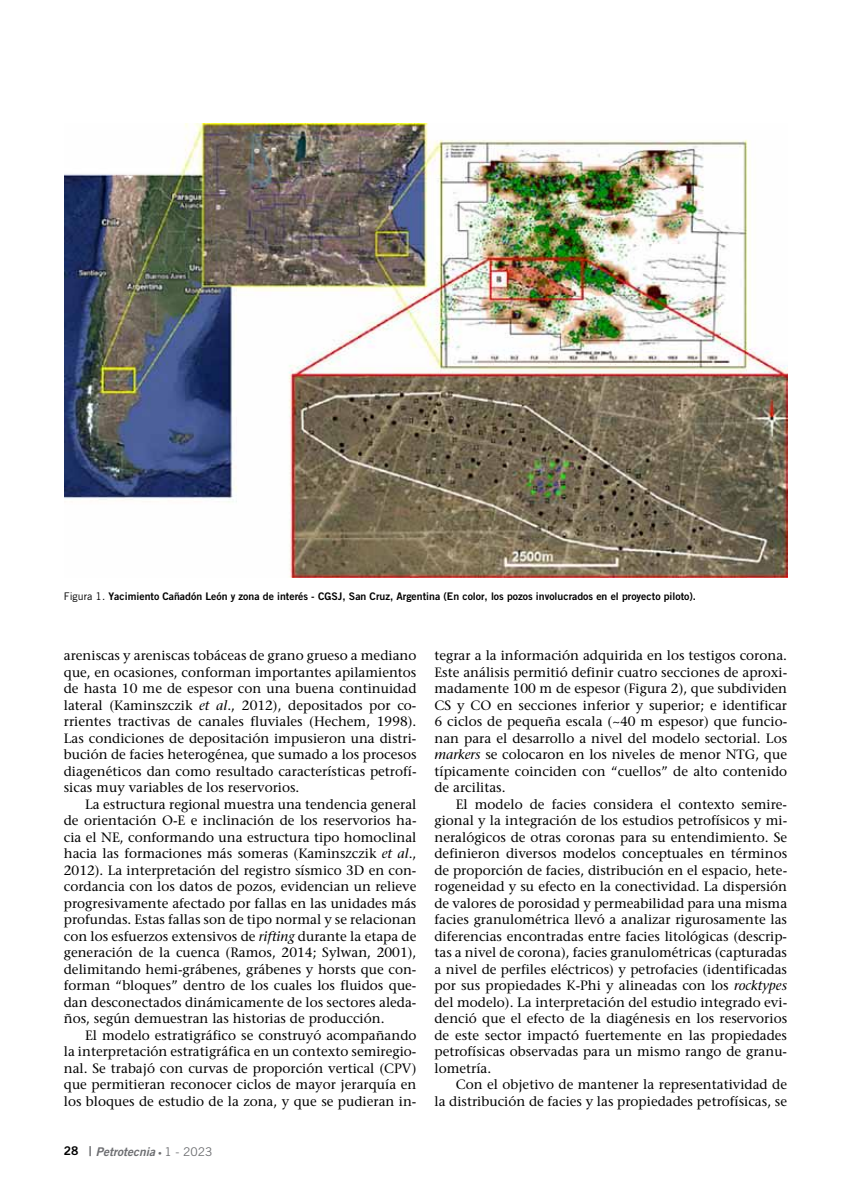
<style>
.page{position:relative;width:851px;height:1191px;background:#fff}
.page>*{position:absolute;margin:0;border:0;box-sizing:border-box;transform-origin:0 0}
.t1{font:13.5px/16.5px "Stone Serif";color:#000;text-align:justify}
.t2{font:italic 12px "Trade Gothic Bold Two";color:#6d6e71}
.t3{font:10.5px "Trade Gothic Bold Two";color:#000}
.s1{font-family:"Trade Gothic"}
.s2{font-style:italic}
.s3{font-style:normal;color:#000}
.s4{font-style:normal;font-size:13.5px}
.s5{font-style:normal;font-size:7.5px}
.s6{font-family:"Trade Gothic";font-style:normal}
</style>
<div class="page">
<img style="left:64px;top:124px;width:723px;height:454px">
<p class="t3" style="left:64px;top:589px;width:633px"><span class="s1">Figura 1.</span> Yacimiento Cañadón León y zona de interés - CGSJ, San Cruz, Argentina (En color, los pozos involucrados en el proyecto piloto).</p>
<p class="t1" style="left:64px;top:647px;width:354px">areniscas y areniscas tobáceas de grano grueso a mediano que, en ocasiones, conforman importantes apilamientos de hasta 10 me de espesor con una buena continuidad lateral (Kaminszczik <span class="s2">et al</span>., 2012), depositados por co&shy;rrientes tractivas de canales fluviales (Hechem, 1998).<br>Las condiciones de depositación impusieron una distri&shy;bución de facies heterogénea, que sumado a los procesos diagenéticos dan como resultado características petrofí&shy;sicas muy variables de los reservorios.</p>
<p class="t1" style="left:64px;top:795px;width:354px;text-indent:21px">La estructura regional muestra una tendencia general de orientación O-E e inclinación de los reservorios ha&shy;cia el NE, conformando una estructura tipo homoclinal hacia las formaciones más someras (Kaminszczik <span class="s2">et al</span>., 2012). La interpretación del registro sísmico 3D en con&shy;cordancia con los datos de pozos, evidencian un relieve progresivamente afectado por fallas en las unidades más profundas. Estas fallas son de tipo normal y se relacionan con los esfuerzos extensivos de <span class="s2">rifting</span> durante la etapa de generación de la cuenca (Ramos, 2014; Sylwan, 2001), delimitando hemi-grábenes, grábenes y horsts que con&shy;forman “bloques” dentro de los cuales los fluidos que&shy;dan desconectados dinámicamente de los sectores aleda&shy;ños, según demuestran las historias de producción.</p>
<p class="t1" style="left:64px;top:1026px;width:354px;text-indent:21px">El modelo estratigráfico se construyó acompañando la interpretación estratigráfica en un contexto semiregio&shy;nal. Se trabajó con curvas de proporción vertical (CPV) que permitieran reconocer ciclos de mayor jerarquía en los bloques de estudio de la zona, y que se pudieran in-</p>
<p class="t2" style="left:64px;top:1143px;width:150px"><span class="s3">28</span> <span class="s4">|</span> Petrotecnia <span class="s5">•</span> <span class="s6">1 - 2023</span></p>
<p class="t1" style="left:434px;top:647px;width:354px">tegrar a la información adquirida en los testigos corona.<br>Este análisis permitió definir cuatro secciones de aproxi&shy;madamente 100 m de espesor (Figura 2), que subdividen CS y CO en secciones inferior y superior; e identificar 6 ciclos de pequeña escala (~40 m espesor) que funcio&shy;nan para el desarrollo a nivel del modelo sectorial. Los <span class="s2">markers</span> se colocaron en los niveles de menor NTG, que típicamente coinciden con “cuellos” de alto contenido de arcilitas.</p>
<p class="t1" style="left:434px;top:795px;width:354px;text-indent:21px">El modelo de facies considera el contexto semire&shy;gional y la integración de los estudios petrofísicos y mi&shy;neralógicos de otras coronas para su entendimiento. Se definieron diversos modelos conceptuales en términos de proporción de facies, distribución en el espacio, hete&shy;rogeneidad y su efecto en la conectividad. La dispersión de valores de porosidad y permeabilidad para una misma facies granulométrica llevó a analizar rigurosamente las diferencias encontradas entre facies litológicas (descrip&shy;tas a nivel de corona), facies granulométricas (capturadas a nivel de perfiles eléctricos) y petrofacies (identificadas por sus propiedades K-Phi y alineadas con los <span class="s2">rocktypes </span>del modelo). La interpretación del estudio integrado evi&shy;denció que el efecto de la diagénesis en los reservorios de este sector impactó fuertemente en las propiedades petrofísicas observadas para un mismo rango de granu&shy;lometría.</p>
<p class="t1" style="left:434px;top:1076px;width:354px;text-align:right">Con el objetivo de mantener la representatividad de<br>la distribución de facies y las propiedades petrofísicas, se</p>
</div>
